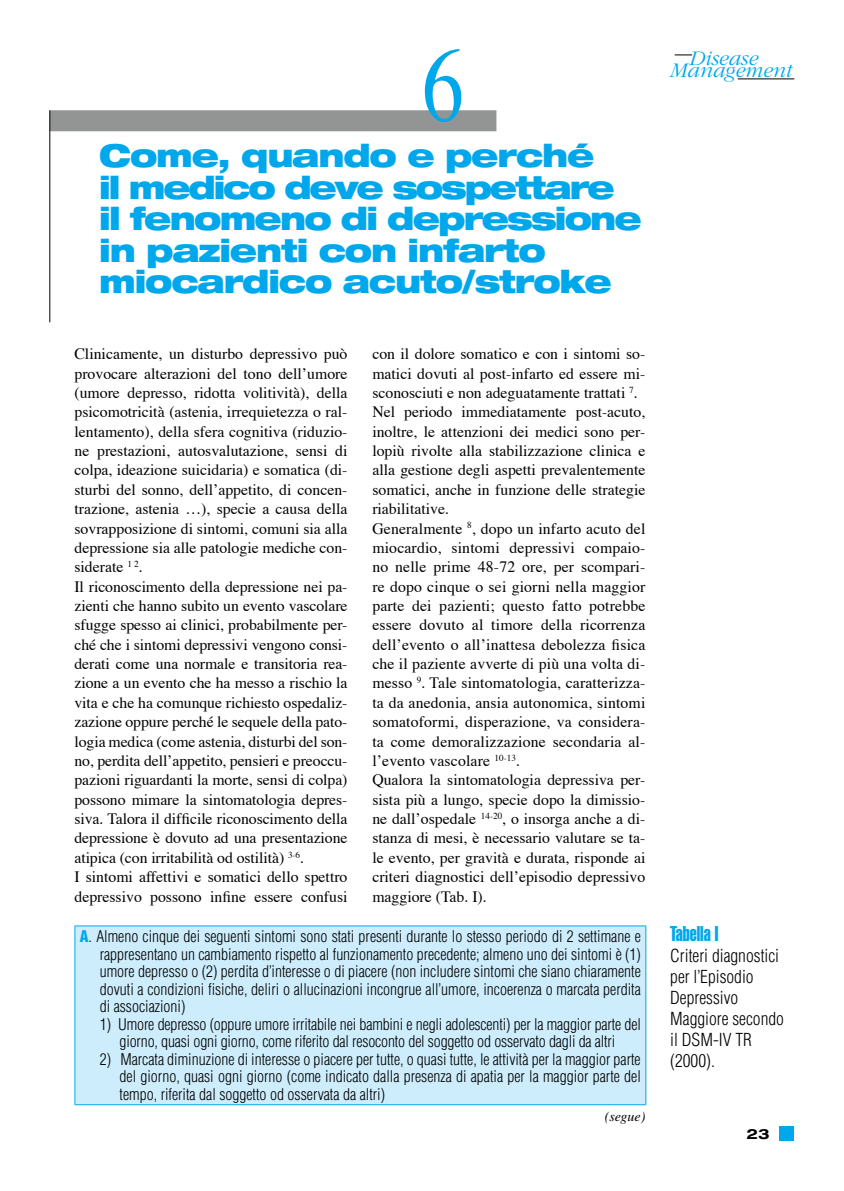
<style>
.page{position:relative;width:844px;height:1191px;background:#fff}
.page>*{position:absolute;margin:0;border:0;box-sizing:border-box;transform-origin:0 0}
.t1{font:105px "Times";color:#00a8eb;scale:.8 1}
.t2{font:900 expanded 31.5px/31.5px "Helvetica Neue LT Std";letter-spacing:-.04em;color:#00a8eb}
.t3{font:italic 300 21.7px "ITC Garamond Std";color:#00a8eb}
.t4{font:21px "Helvetica LT Std Extra Comp";color:#00a8eb}
.t5{font:300 condensed 17.5px/21px "Helvetica LT Std";color:#000}
.t6{font:15.75px/19.4px "Times";color:#000}
.t7{font:300 condensed 15.75px/17.5px "Helvetica LT Std";letter-spacing:-.01em;color:#000;text-align:justify}
.t8{font:italic 14px "Times LT Std";color:#000}
.t9{font:700 expanded 14px "Helvetica Neue LT Std";color:#000}
.s1{font-weight:900;color:#00a8eb}
</style>
<div class="page">
<svg style="left:674px;top:54px;width:18px;height:1px"></svg>
<hr style="left:737px;top:79px;width:57px;height:1px;background:#000">
<div style="left:779px;top:1126px;width:15px;height:15px;background:#00a8eb"></div>
<div style="left:50px;top:110px;width:446px;height:21px;background:#939595"></div>
<div style="left:75px;top:926px;width:570px;height:178px;background:#ceedfc"></div>
<hr style="left:74px;top:926px;width:1px;height:178px;background:#00a8eb">
<hr style="left:74px;top:925px;width:572px;height:1px;background:#00a8eb">
<hr style="left:645px;top:926px;width:1px;height:178px;background:#00a8eb">
<hr style="left:74px;top:1104px;width:572px;height:1px;background:#00a8eb">
<hr style="left:49px;top:110px;width:1px;height:212px;background:#000">
<h1 class="t1" style="left:422px;top:19px;width:54px">6</h1>
<h2 class="t2" style="left:99px;top:139px;width:544px">Come, quando e perché<br>il medico deve sospettare il fenomeno di depressione in pazienti con infarto miocardico acuto/stroke</h2>
<p class="t6" style="left:74px;top:345px;width:274px">Clinicamente, un disturbo depressivo può provocare alterazioni del tono dell’umore (umore depresso, ridotta volitività), della psicomotricità (astenia, irrequietezza o ral&shy;lentamento), della sfera cognitiva (riduzio&shy;ne prestazioni, autosvalutazione, sensi di colpa, ideazione suicidaria) e somatica (di&shy;sturbi del sonno, dell’appetito, di concen&shy;trazione, astenia …), specie a causa della sovrapposizione di sintomi, comuni sia alla depressione sia alle patologie mediche con&shy;siderate <sup>1</sup> <sup>2</sup>.<br>Il riconoscimento della depressione nei pa&shy;zienti che hanno subito un evento vascolare sfugge spesso ai clinici, probabilmente per&shy;ché che i sintomi depressivi vengono consi&shy;derati come una normale e transitoria rea&shy;zione a un evento che ha messo a rischio la vita e che ha comunque richiesto ospedaliz&shy;zazione oppure perché le sequele della pato&shy;logia medica (come astenia, disturbi del son&shy;no, perdita dell’appetito, pensieri e preoccu&shy;pazioni riguardanti la morte, sensi di colpa) possono mimare la sintomatologia depres&shy;siva. Talora il difficile riconoscimento della depressione è dovuto ad una presentazione atipica (con irritabilità od ostilità) <sup>3-6</sup>.<br>I sintomi affettivi e somatici dello spettro depressivo possono infine essere confusi</p>
<p class="t6" style="left:372px;top:345px;width:274px">con il dolore somatico e con i sintomi so&shy;matici dovuti al post-infarto ed essere mi&shy;sconosciuti e non adeguatamente trattati <sup>7</sup>.<br>Nel periodo immediatamente post-acuto, inoltre, le attenzioni dei medici sono per&shy;lopiù rivolte alla stabilizzazione clinica e alla gestione degli aspetti prevalentemente somatici, anche in funzione delle strategie riabilitative.<br>Generalmente <sup>8</sup>, dopo un infarto acuto del miocardio, sintomi depressivi compaio&shy;no nelle prime 48-72 ore, per scompari&shy;re dopo cinque o sei giorni nella maggior parte dei pazienti; questo fatto potrebbe essere dovuto al timore della ricorrenza dell’evento o all’inattesa debolezza fisica che il paziente avverte di più una volta di&shy;messo <sup>9</sup>. Tale sintomatologia, caratterizza&shy;ta da anedonia, ansia autonomica, sintomi somatoformi, disperazione, va considera&shy;ta come demoralizzazione secondaria al&shy;l’evento vascolare <sup>10-13</sup>.<br>Qualora la sintomatologia depressiva per&shy;sista più a lungo, specie dopo la dimissio&shy;ne dall’ospedale <sup>14-20</sup>, o insorga anche a di&shy;stanza di mesi, è necessario valutare se ta&shy;le evento, per gravità e durata, risponde ai criteri diagnostici dell’episodio depressivo maggiore (Tab. I).</p>
<p class="t7" style="left:100px;top:927px;width:542px;text-indent:-20px"><span class="s1">A</span>. Almeno cinque dei seguenti sintomi sono stati presenti durante lo stesso periodo di 2 settimane e rappresentano un cambiamento rispetto al funzionamento precedente; almeno uno dei sintomi è (1) umore depresso o (2) perdita d’interesse o di piacere (non includere sintomi che siano chiaramente dovuti a condizioni fisiche, deliri o allucinazioni incongrue all’umore, incoerenza o marcata perdita di associazioni)</p>
<p class="t7" style="left:100px;top:1015px;width:542px;text-align:center">1) Umore depresso (oppure umore irritabile nei bambini e negli adolescenti) per la maggior parte del giorno, quasi ogni giorno, come riferito dal resoconto del soggetto od osservato dagli da altri</p>
<p class="t7" style="left:119px;top:1050px;width:522px;text-indent:-20px">2) Marcata diminuzione di interesse o piacere per tutte, o quasi tutte, le attività per la maggior parte del giorno, quasi ogni giorno (come indicato dalla presenza di apatia per la maggior parte del tempo, riferita dal soggetto od osservata da altri)</p>
<p class="t8" style="left:604px;top:1108px;width:42px">(segue)</p>
<h3 class="t3" style="left:689px;top:46px;width:70px">Disease</h3>
<h3 class="t3" style="left:670px;top:58px;width:124px">Management</h3>
<h3 class="t4" style="left:670px;top:920px;width:50px">Tabella I</h3>
<p class="t5" style="left:670px;top:944px;width:115px">Criteri diagnostici per l’Episodio<br>Depressivo<br>Maggiore secondo il DSM-IV TR (2000).</p>
<p class="t9" style="left:746px;top:1125px;width:12px">23</p>
</div>
